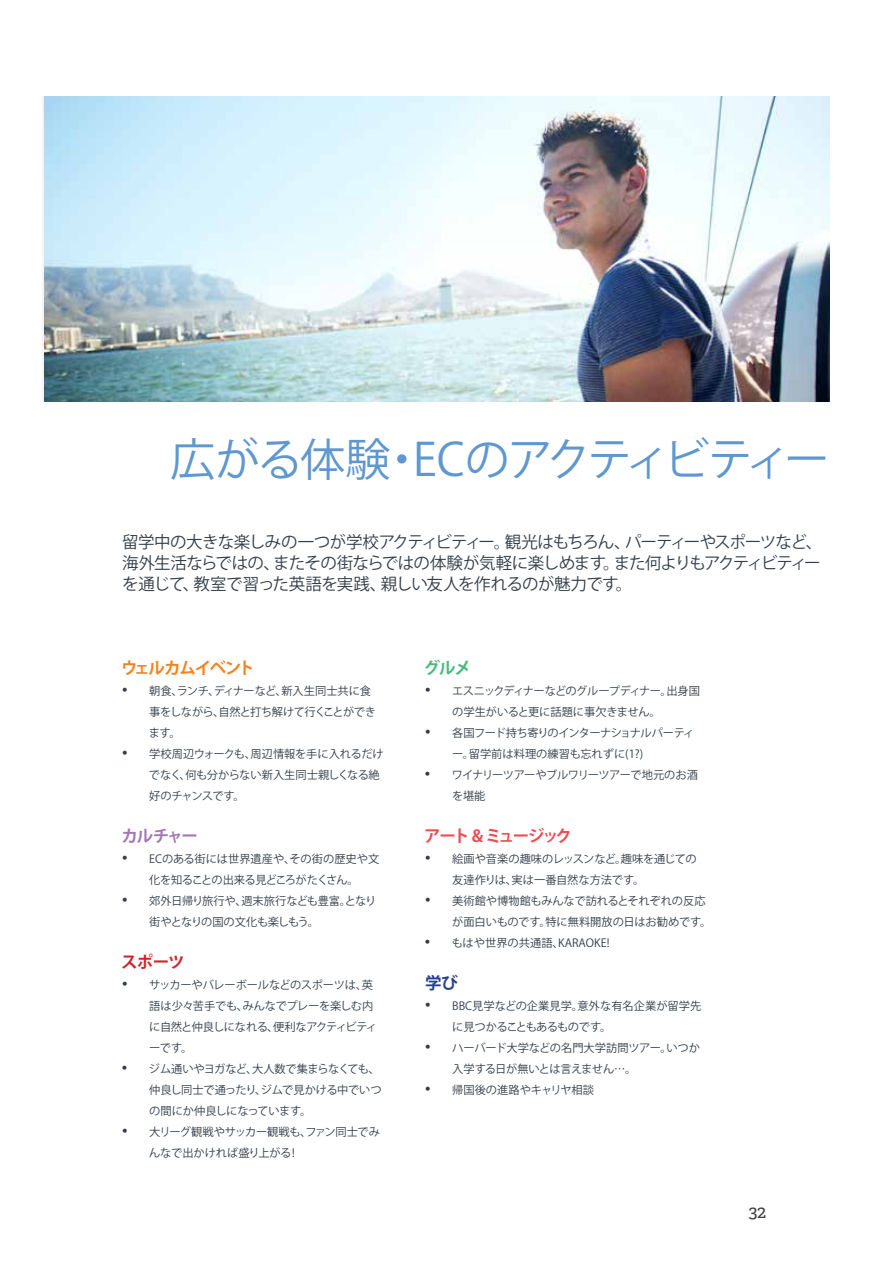
<style>
.page{position:relative;width:893px;height:1263px;background:#fff}
.page>*{position:absolute;margin:0;border:0;box-sizing:border-box;transform-origin:0 0}
.t1{font:45px "Koz Go Pr 6 N";letter-spacing:-.05em;color:#5f97d0}
.t2{font:18px "Adelle";color:#414042}
.t3{font:16.5px/21px "Koz Go Pr 6 N";letter-spacing:-.055em;color:#333e48;text-align:justify}
.t4{font:700 16.5px "Koz Go Pr 6 N";letter-spacing:-.13em;color:#f04b52}
.t5{font:700 16.5px "Koz Go Pr 6 N";letter-spacing:-.085em;color:#f58220}
.t6{font:700 16.5px "Koz Go Pr 6 N";letter-spacing:-.08em;color:#a278b5}
.t7{font:700 16.5px "Koz Go Pr 6 N";color:#d2232a}
.t8{font:700 16.5px "Koz Go Pr 6 N";color:#49ba7d}
.t9{font:700 16.5px "Koz Go Pr 6 N";color:#25408f}
.t10{font:11.25px/21px "Koz Go Pr 6 N";letter-spacing:-.02em;color:#333e48}
.t11{font:11.25px/21px "Koz Go Pr 6 N";color:#333e48}
.t12{font:11.25px/21px "Koz Go Pr 6 N";letter-spacing:-.04em;color:#333e48}
.t13{font:11.25px/21px "Koz Go Pr 6 N";letter-spacing:-.045em;color:#333e48}
.s1{font-size:18px}
</style>
<div class="page">
<img style="left:44px;top:97px;width:785px;height:304px">
<h1 class="t1" style="left:170px;top:434px;width:661px">広がる体験・ECのアクティビティー</h1>
<h3 class="t3" style="left:122px;top:532px;width:701px">留学中の大きな楽しみの一つが学校アクティビティー。観光はもちろん、パーティーやスポーツなど、海外生活ならではの、またその街ならではの体験が気軽に楽しめます。また何よりもアクティビティーを通じて、教室で習った英語を実践、親しい友人を作れるのが魅力です。</h3>
<h3 class="t5" style="left:121px;top:659px;width:135px">ウェルカムイベント</h3>
<p class="t12" style="left:149px;top:681px;width:229px;text-indent:-27px"><span class="s1">•</span> 朝食、ランチ、ディナーなど、新入生同士共に食事をしながら、自然と打ち解けて行くことができます。</p>
<p class="t10" style="left:149px;top:744px;width:236px;text-indent:-27px"><span class="s1">•</span> 学校周辺ウォークも、周辺情報を手に入れるだけでなく、何も分からない新入生同士親しくなる絶好のチャンスです。</p>
<h3 class="t6" style="left:121px;top:827px;width:78px">カルチャー</h3>
<p class="t10" style="left:122px;top:849px;width:259px;text-align:center"><span class="s1">•</span> ECのある街には世界遺産や、その街の歴史や文化を知ることの出来る見どころがたくさん。</p>
<p class="t12" style="left:149px;top:891px;width:229px;text-indent:-27px"><span class="s1">•</span> 郊外日帰り旅行や、週末旅行なども豊富。となり街やとなりの国の文化も楽しもう。</p>
<h3 class="t7" style="left:121px;top:953px;width:65px">スポーツ</h3>
<p class="t10" style="left:149px;top:975px;width:229px;text-indent:-27px"><span class="s1">•</span> サッカーやバレーボールなどのスポーツは、英語は少々苦手でも、みんなでプレーを楽しむ内に自然と仲良しになれる、便利なアクティビティーです。</p>
<p class="t10" style="left:149px;top:1059px;width:234px;text-indent:-27px"><span class="s1">•</span> ジム通いやヨガなど、大人数で集まらなくても、仲良し同士で通ったり、ジムで見かける中でいつの間にか仲良しになっています。</p>
<p class="t10" style="left:149px;top:1122px;width:233px;text-indent:-27px"><span class="s1">•</span> 大リーグ観戦やサッカー観戦も、ファン同士でみんなで出かければ盛り上がる！</p>
<h3 class="t8" style="left:424px;top:659px;width:49px">グルメ</h3>
<p class="t10" style="left:452px;top:681px;width:249px;text-indent:-27px"><span class="s1">•</span> エスニックディナーなどのグループディナー。出身国の学生がいると更に話題に事欠きません。</p>
<p class="t10" style="left:452px;top:723px;width:244px;text-indent:-27px"><span class="s1">•</span> 各国フード持ち寄りのインターナショナルパーティー。留学前は料理の練習も忘れずに(1?)</p>
<p class="t13" style="left:452px;top:765px;width:248px;text-indent:-27px"><span class="s1">•</span> ワイナリーツアーやブルワリーツアーで地元のお酒を堪能</p>
<h3 class="t4" style="left:424px;top:827px;width:149px">アート &amp; ミュージック</h3>
<p class="t11" style="left:452px;top:849px;width:246px;text-indent:-27px"><span class="s1">•</span> 絵画や音楽の趣味のレッスンなど。趣味を通じての友達作りは、実は一番自然な方法です。</p>
<p class="t11" style="left:452px;top:891px;width:261px;text-indent:-27px"><span class="s1">•</span> 美術館や博物館もみんなで訪れるとそれぞれの反応が面白いものです。特に無料開放の日はお勧めです。</p>
<p class="t11" style="left:425px;top:933px;width:186px"><span class="s1">•</span> もはや世界の共通語、KARAOKE!</p>
<h3 class="t9" style="left:425px;top:974px;width:34px">学び</h3>
<p class="t11" style="left:452px;top:996px;width:251px;text-indent:-27px"><span class="s1">•</span> BBC見学などの企業見学。意外な有名企業が留学先に見つかることもあるものです。</p>
<p class="t10" style="left:452px;top:1038px;width:249px;text-indent:-27px"><span class="s1">•</span> ハーバード大学などの名門大学訪問ツアー。いつか入学する日が無いとは言えません…。</p>
<p class="t11" style="left:425px;top:1080px;width:170px"><span class="s1">•</span> 帰国後の進路やキャリヤ相談</p>
<h2 class="t2" style="left:749px;top:1200px;width:19px">32</h2>
</div>
